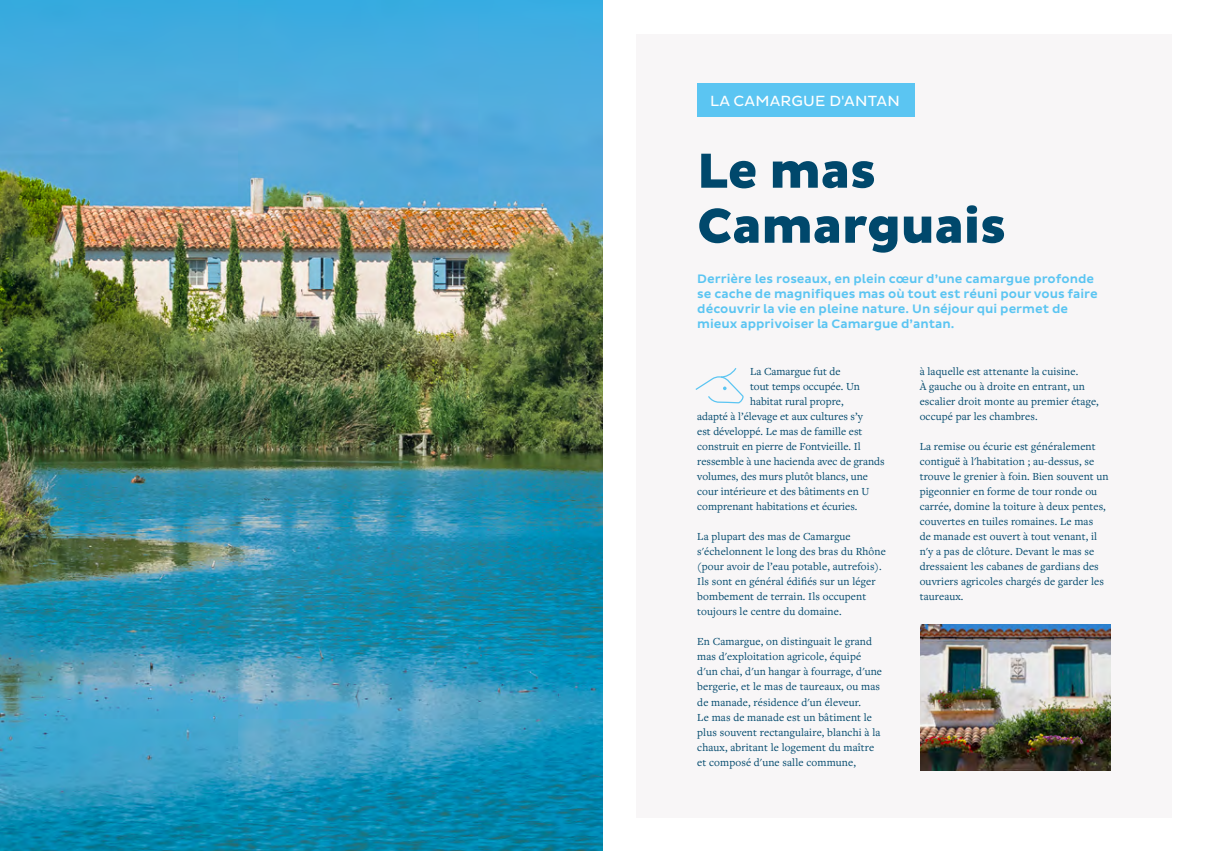
<style>
.page{position:relative;width:1205px;height:851px;background:#fff}
.page>*{position:absolute;margin:0;border:0;box-sizing:border-box;transform-origin:0 0}
.t1{font:800 50px/55px "Pluto Sans";color:#00486c}
.t2{font:15px "Pluto Sans";letter-spacing:.015em;color:#fff}
.t3{font:500 12.5px/15px "Pluto Sans";color:#5bc5f2}
.t4{font:11.25px/15px "Freight Text Pro";letter-spacing:.01em;color:#00486c}
</style>
<div class="page">
<div style="left:636px;top:34px;width:535px;height:783px;background:#f8f6f7"></div>
<img style="left:0;top:0;width:602px;height:850px">
<img style="left:920px;top:624px;width:190px;height:145px">
<div style="left:697px;top:83px;width:217px;height:34px;background:#5bc5f2"></div>
<svg style="left:695px;top:368px;width:49px;height:36px"></svg>
<p class="t2" style="left:710px;top:92px;width:191px">LA CAMARGUE D'ANTAN</p>
<p class="t1" style="left:697px;top:145px;width:310px">Le mas<br>Camarguais</p>
<p class="t3" style="left:697px;top:271px;width:402px">Derrière les roseaux, en plein cœur d’une camargue profonde se cache de magnifiques mas où tout est réuni pour vous faire découvrir la vie en pleine nature. Un séjour qui permet de mieux apprivoiser la Camargue d’antan.</p>
<p class="t4" style="left:750px;top:363px;width:92px">La Camargue fut de</p>
<p class="t4" style="left:750px;top:378px;width:111px">tout temps occupée. Un</p>
<p class="t4" style="left:750px;top:393px;width:95px">habitat rural propre,</p>
<p class="t4" style="left:697px;top:408px;width:167px">adapté à l’élevage et aux cultures s’y</p>
<p class="t4" style="left:697px;top:423px;width:167px">est développé. Le mas de famille est</p>
<p class="t4" style="left:697px;top:438px;width:165px">construit en pierre de Fontvieille. Il</p>
<p class="t4" style="left:697px;top:453px;width:189px">ressemble à une hacienda avec de grands</p>
<p class="t4" style="left:697px;top:468px;width:172px">volumes, des murs plutôt blancs, une</p>
<p class="t4" style="left:697px;top:483px;width:174px">cour intérieure et des bâtiments en U</p>
<p class="t4" style="left:697px;top:498px;width:162px">comprenant habitations et écuries.</p>
<p class="t4" style="left:697px;top:528px;width:190px">La plupart des mas de Camargue s'échelonnent le long des bras du Rhône (pour avoir de l’eau potable, autrefois).<br>Ils sont en général édifiés sur un léger bombement de terrain. Ils occupent toujours le centre du domaine.</p>
<p class="t4" style="left:697px;top:633px;width:186px">En Camargue, on distinguait le grand mas d'exploitation agricole, équipé d'un chai, d'un hangar à fourrage, d'une bergerie, et le mas de taureaux, ou mas de manade, résidence d'un éleveur.<br>Le mas de manade est un bâtiment le plus souvent rectangulaire, blanchi à la chaux, abritant le logement du maître et composé d'une salle commune,</p>
<p class="t4" style="left:919px;top:363px;width:181px">à laquelle est attenante la cuisine.<br>À gauche ou à droite en entrant, un escalier droit monte au premier étage, occupé par les chambres.</p>
<p class="t4" style="left:919px;top:438px;width:190px">La remise ou écurie est généralement contiguë à l'habitation ; au-dessus, se trouve le grenier à foin. Bien souvent un pigeonnier en forme de tour ronde ou carrée, domine la toiture à deux pentes, couvertes en tuiles romaines. Le mas<br>de manade est ouvert à tout venant, il n'y a pas de clôture. Devant le mas se dressaient les cabanes de gardians des ouvriers agricoles chargés de garder les taureaux.</p>
</div>
